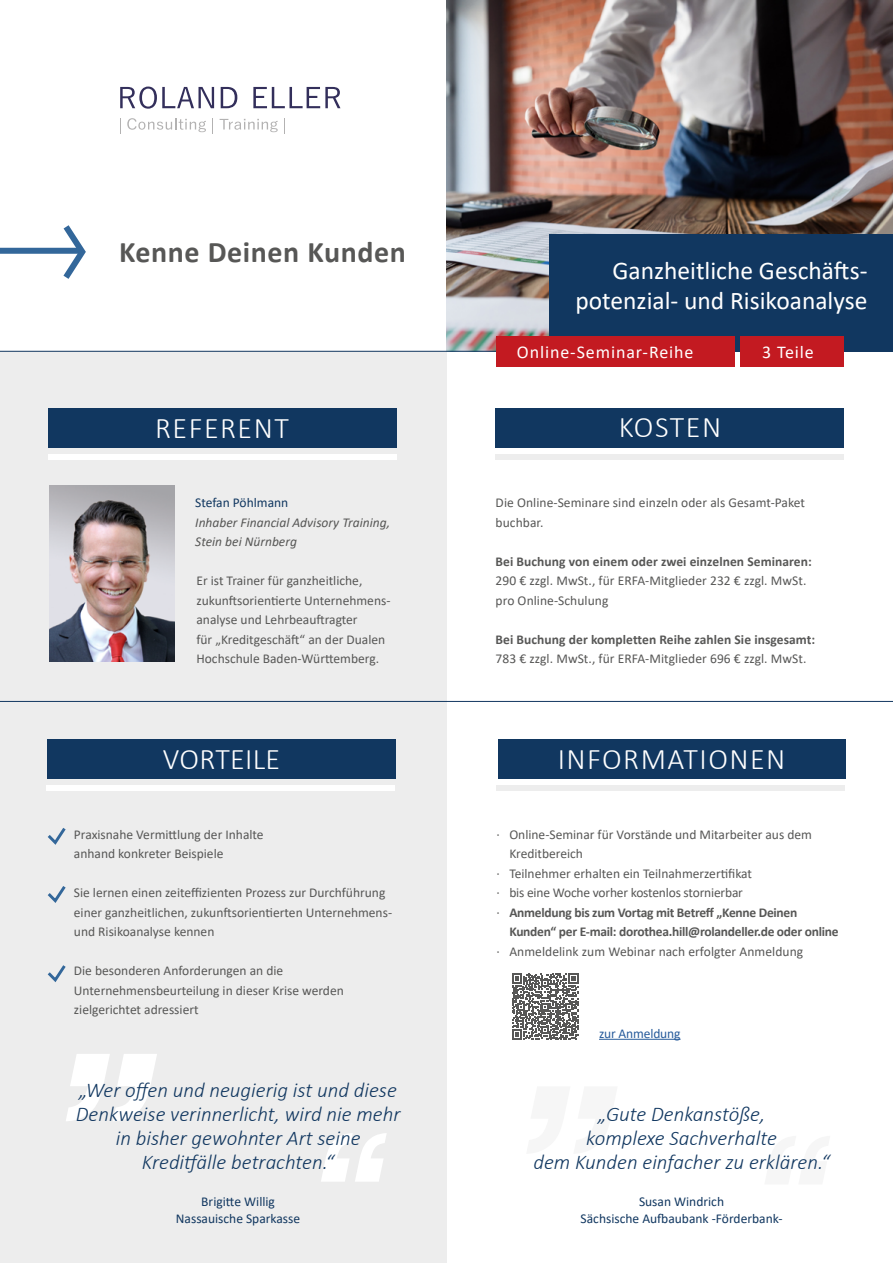
<style>
.page{position:relative;width:893px;height:1263px;background:#fff}
.page>*{position:absolute;margin:0;border:0;box-sizing:border-box;transform-origin:0 0}
.t1{font:300 30px "Calibri";letter-spacing:.05em;color:#fff}
.t2{font:700 30px "Calibri";letter-spacing:.02em;color:#575756}
.t3{font:300 30px "Calibri";letter-spacing:.01em;color:#fff}
.t4{font:25.5px/30px "Calibri";color:#fff;text-align:right}
.t5{font:italic 300 21px/24px "Calibri";color:#113760;text-align:center}
.t6{font:18px "Calibri";letter-spacing:.05em;color:#fff}
.t7{font:13.5px/19.5px "Calibri";color:#575756}
.t8{font:700 13.5px "Calibri";letter-spacing:-.015em;color:#575756}
.t9{font:13.5px/16.5px "Calibri";color:#113760;text-align:center}
.t10{font:700 13.5px "Calibri";letter-spacing:.005em;color:#575756}
.t11{font:italic 13.5px/19.5px "Calibri";color:#575756}
.t12{font:13.5px "Calibri";letter-spacing:-.01em;color:#275b9b}
.s1{font-weight:400}
</style>
<div class="page">
<div style="left:0;top:352px;width:446px;height:911px;background:#ededed"></div>
<img style="left:446px;top:0;width:447px;height:351px">
<div style="left:550px;top:234px;width:343px;height:117px;background:#113760"></div>
<svg style="left:58px;top:225px;width:28px;height:54px"></svg>
<div style="left:0;top:248px;width:82px;height:6px;background:#33679a"></div>
<hr style="left:0;top:351px;width:893px;height:1px;background:#113760">
<hr style="left:0;top:701px;width:893px;height:1px;background:#113760">
<img style="left:49px;top:486px;width:125px;height:175px">
<svg style="left:47px;top:828px;width:19px;height:17px"></svg>
<svg style="left:47px;top:886px;width:19px;height:17px"></svg>
<svg style="left:47px;top:965px;width:19px;height:17px"></svg>
<div style="left:46px;top:786px;width:349px;height:5px;background:#fff"></div>
<div style="left:48px;top:454px;width:348px;height:5px;background:#fff"></div>
<div style="left:496px;top:454px;width:348px;height:5px;background:#ededed"></div>
<div style="left:497px;top:786px;width:348px;height:5px;background:#ededed"></div>
<div style="left:47px;top:740px;width:349px;height:39px;background:#113760"></div>
<div style="left:48px;top:408px;width:348px;height:39px;background:#113760"></div>
<div style="left:496px;top:408px;width:348px;height:39px;background:#113760"></div>
<div style="left:498px;top:740px;width:347px;height:39px;background:#113760"></div>
<hr style="left:599px;top:1039px;width:81px;height:1px;background:#275b9b">
<div style="left:741px;top:337px;width:103px;height:30px;background:#c31a21"></div>
<div style="left:496px;top:337px;width:238px;height:30px;background:#c31a21"></div>
<svg style="left:512px;top:973px;width:66px;height:67px"></svg>
<svg style="left:220px;top:119px;width:58px;height:13px"></svg>
<svg style="left:120px;top:87px;width:94px;height:22px"></svg>
<svg style="left:221px;top:87px;width:16px;height:21px"></svg>
<svg style="left:253px;top:87px;width:87px;height:21px"></svg>
<svg style="left:127px;top:118px;width:79px;height:14px"></svg>
<svg style="left:120px;top:118px;width:1px;height:15px"></svg>
<svg style="left:212px;top:118px;width:1px;height:15px"></svg>
<svg style="left:284px;top:118px;width:1px;height:15px"></svg>
<svg style="left:66px;top:1054px;width:91px;height:67px"></svg>
<svg style="left:321px;top:1133px;width:65px;height:49px"></svg>
<h1 class="t2" style="left:119px;top:230px;width:288px">Kenne Deinen Kunden</h1>
<h2 class="t4" style="left:575px;top:255px;width:294px">Ganzheitliche Geschäfts&shy;potenzial- und Risikoanalyse</h2>
<h3 class="t6" style="left:517px;top:340px;width:178px">Online-Seminar-Reihe</h3>
<h3 class="t6" style="left:762px;top:340px;width:53px">3 Teile</h3>
<h1 class="t1" style="left:155px;top:409px;width:135px">REFERENT</h1>
<h1 class="t1" style="left:619px;top:409px;width:104px">KOSTEN</h1>
<p class="t9" style="left:195px;top:494px;width:95px">Stefan Pöhlmann</p>
<p class="t11" style="left:195px;top:512px;width:196px">Inhaber Financial Advisory Training,<br>Stein bei Nürnberg</p>
<p class="t7" style="left:196px;top:570px;width:196px">Er ist Trainer für ganzheitliche, zukunftsorientierte Unternehmens&shy;analyse und Lehrbeauftragter<br>für „Kreditgeschäft“ an der Dualen Hochschule Baden-Württemberg.</p>
<h1 class="t3" style="left:163px;top:740px;width:119px">VORTEILE</h1>
<p class="t7" style="left:74px;top:824px;width:191px">Praxisnahe Vermittlung der Inhalte anhand konkreter Beispiele</p>
<p class="t7" style="left:74px;top:882px;width:320px">Sie lernen einen zeiteffizienten Prozess zur Durchführung einer ganzheitlichen, zukunftsorientierten Unternehmens&shy;und Risikoanalyse kennen</p>
<p class="t7" style="left:74px;top:960px;width:271px">Die besonderen Anforderungen an die<br>Unternehmensbeurteilung in dieser Krise werden zielgerichtet adressiert</p>
<h3 class="t5" style="left:76px;top:1077px;width:326px">„Wer offen und neugierig ist und diese Denkweise verinnerlicht, wird nie mehr in bisher gewohnter Art seine Kreditfälle betrachten.“</h3>
<p class="t9" style="left:176px;top:1193px;width:126px">Brigitte Willig<br>Nassauische Sparkasse</p>
<p class="t7" style="left:496px;top:492px;width:311px">Die Online-Seminare sind einzeln oder als Gesamt-Paket buchbar.</p>
<p class="t10" style="left:496px;top:551px;width:318px">Bei Buchung von einem oder zwei einzelnen Seminaren:</p>
<p class="t7" style="left:496px;top:570px;width:312px">290 € zzgl. MwSt., für ERFA-Mitglieder 232 € zzgl. MwSt. pro Online-Schulung</p>
<p class="t10" style="left:496px;top:629px;width:321px">Bei Buchung der kompletten Reihe zahlen Sie insgesamt:</p>
<p class="t7" style="left:496px;top:648px;width:312px">783 € zzgl. MwSt., für ERFA-Mitglieder 696 € zzgl. MwSt.</p>
<h1 class="t1" style="left:558px;top:740px;width:229px">INFORMATIONEN</h1>
<p class="t7" style="left:497px;top:824px;width:317px">· Online-Seminar für Vorstände und Mitarbeiter aus dem</p>
<p class="t7" style="left:509px;top:843px;width:75px">Kreditbereich</p>
<p class="t7" style="left:497px;top:863px;width:257px">· Teilnehmer erhalten ein Teilnahmerzertifikat</p>
<p class="t7" style="left:497px;top:882px;width:248px">· bis eine Woche vorher kostenlos stornierbar</p>
<p class="t8" style="left:497px;top:902px;width:302px"><span class="s1">·</span> Anmeldung bis zum Vortag mit Betreff „Kenne Deinen</p>
<p class="t8" style="left:509px;top:922px;width:331px">Kunden“ per E-mail: dorothea.hill@rolandeller.de oder online</p>
<p class="t7" style="left:497px;top:941px;width:308px">· Anmeldelink zum Webinar nach erfolgter Anmeldung</p>
<p class="t12" style="left:599px;top:1024px;width:83px">zur Anmeldung</p>
<h3 class="t5" style="left:533px;top:1101px;width:298px">„Gute Denkanstöße,<br>komplexe Sachverhalte<br>dem Kunden einfacher zu erklären.“</h3>
<p class="t9" style="left:581px;top:1193px;width:203px">Susan Windrich<br>Sächsische Aufbaubank -Förderbank-</p>
</div>
